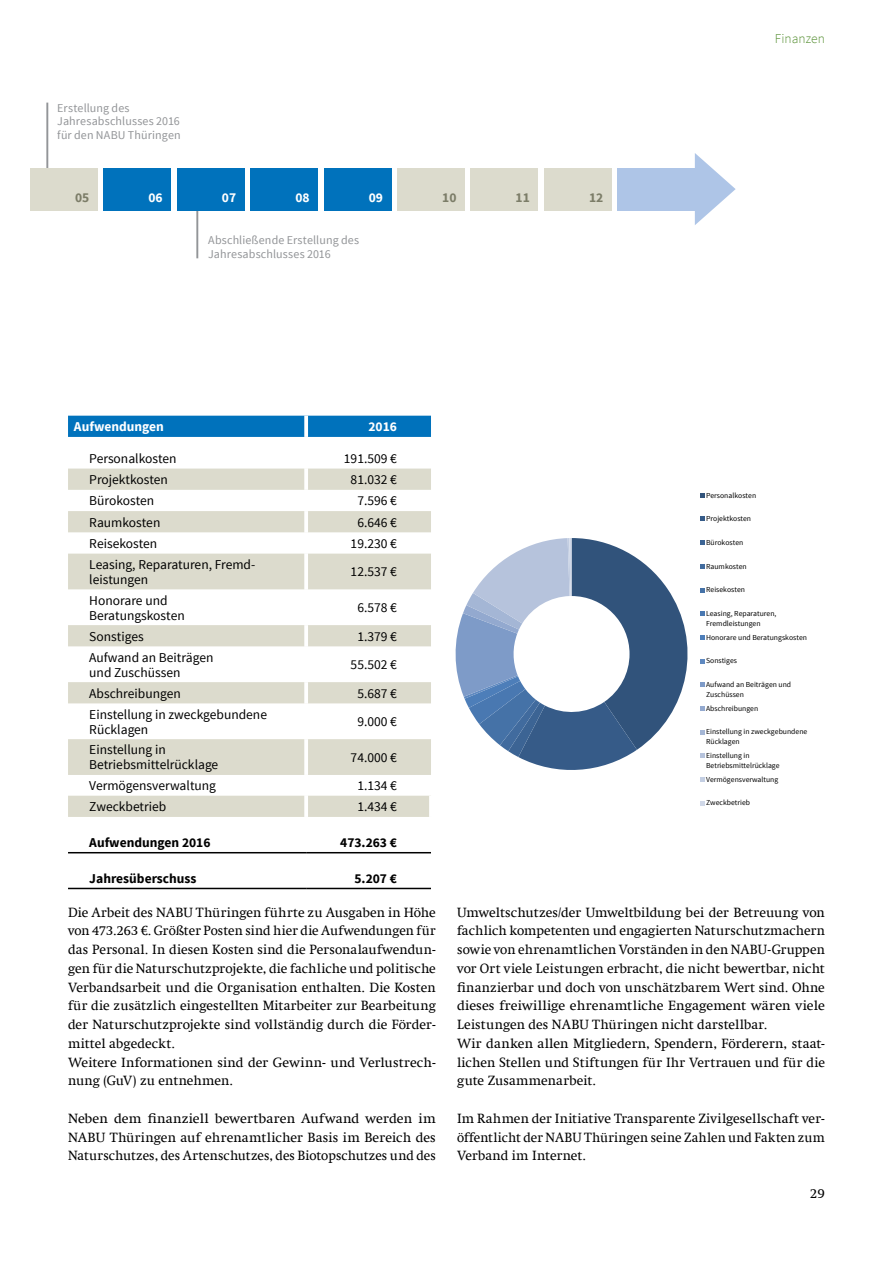
<style>
.page{position:relative;width:893px;height:1263px;background:#fff}
.page>*{position:absolute;margin:0;border:0;box-sizing:border-box;transform-origin:0 0}
.t1{font:13.5px/18.8px "Swift Com";letter-spacing:.005em;color:#000}
.t2{font:13.5px/15px "Source Sans Pro";color:#000}
.t3{font:700 13.5px "Source Sans Pro";color:#000}
.t4{font:700 13.5px "Source Sans Pro";color:#fff}
.t5{font:300 13.5px "Source Sans Pro";color:#579034}
.t6{font:700 13.5px "Source Sans Pro";color:#7c7d68}
.t7{font:12px/13.5px "Source Sans Pro";letter-spacing:.01em;color:#939598}
.t8{font:7.65px/9.6px "Source Sans Pro";color:#000}
</style>
<div class="page">
<svg style="left:455px;top:493px;width:250px;height:313px"></svg>
<div style="left:68px;top:416px;width:363px;height:21px;background:#0072bc"></div>
<svg style="left:68px;top:469px;width:363px;height:235px"></svg>
<div style="left:68px;top:682px;width:363px;height:21px;background:#dcdbcd"></div>
<svg style="left:68px;top:739px;width:363px;height:149px"></svg>
<svg style="left:304px;top:416px;width:4px;height:21px"></svg>
<svg style="left:304px;top:469px;width:4px;height:21px"></svg>
<hr style="left:304px;top:490px;width:4px;height:21px;background:#fff">
<svg style="left:304px;top:511px;width:4px;height:21px"></svg>
<hr style="left:304px;top:532px;width:4px;height:22px;background:#fff">
<svg style="left:304px;top:554px;width:4px;height:35px"></svg>
<hr style="left:304px;top:589px;width:4px;height:36px;background:#fff">
<svg style="left:304px;top:625px;width:4px;height:21px"></svg>
<hr style="left:304px;top:646px;width:4px;height:36px;background:#fff">
<svg style="left:304px;top:682px;width:4px;height:21px"></svg>
<hr style="left:304px;top:703px;width:4px;height:36px;background:#fff">
<hr style="left:304px;top:775px;width:4px;height:21px;background:#fff">
<hr style="left:304px;top:817px;width:4px;height:35px;background:#fff">
<hr style="left:304px;top:853px;width:4px;height:35px;background:#fff">
<hr style="left:68px;top:852px;width:238px;height:1px;background:#000">
<hr style="left:306px;top:852px;width:125px;height:1px;background:#000">
<hr style="left:68px;top:888px;width:238px;height:1px;background:#000">
<hr style="left:306px;top:888px;width:125px;height:1px;background:#000">
<svg style="left:304px;top:739px;width:4px;height:36px"></svg>
<svg style="left:304px;top:796px;width:4px;height:21px"></svg>
<hr style="left:429px;top:796px;width:4px;height:21px;background:#fff">
<hr style="left:196px;top:177px;width:2px;height:81px;background:#939598">
<hr style="left:46px;top:103px;width:2px;height:103px;background:#939598">
<div style="left:30px;top:168px;width:68px;height:42px;background:#dcdbcd"></div>
<div style="left:103px;top:168px;width:68px;height:42px;background:#0072bc"></div>
<div style="left:177px;top:168px;width:68px;height:42px;background:#0072bc"></div>
<div style="left:250px;top:168px;width:68px;height:42px;background:#0072bc"></div>
<div style="left:324px;top:168px;width:68px;height:42px;background:#0072bc"></div>
<div style="left:397px;top:168px;width:68px;height:42px;background:#dcdbcd"></div>
<div style="left:470px;top:168px;width:68px;height:42px;background:#dcdbcd"></div>
<div style="left:544px;top:168px;width:68px;height:42px;background:#dcdbcd"></div>
<svg style="left:695px;top:153px;width:41px;height:72px"></svg>
<div style="left:617px;top:168px;width:78px;height:42px;background:#aec5e7"></div>
<p class="t7" style="left:57px;top:101px;width:125px">Erstellung des<br>Jahresabschlusses 2016 für den NABU Thüringen</p>
<p class="t6" style="left:75px;top:189px;width:16px">05</p>
<p class="t4" style="left:148px;top:189px;width:16px">06</p>
<p class="t4" style="left:222px;top:189px;width:16px">07</p>
<p class="t4" style="left:295px;top:189px;width:16px">08</p>
<p class="t4" style="left:369px;top:189px;width:16px">09</p>
<p class="t6" style="left:442px;top:189px;width:16px">10</p>
<p class="t6" style="left:516px;top:189px;width:16px">11</p>
<p class="t6" style="left:589px;top:189px;width:16px">12</p>
<p class="t7" style="left:208px;top:233px;width:152px">Abschließende Erstellung des<br>Jahresabschlusses 2016</p>
<p class="t4" style="left:74px;top:418px;width:91px">Aufwendungen</p>
<p class="t4" style="left:368px;top:418px;width:30px">2016</p>
<p class="t2" style="left:89px;top:451px;width:89px">Personalkosten</p>
<p class="t2" style="left:344px;top:451px;width:55px">191.509 €</p>
<p class="t2" style="left:89px;top:472px;width:80px">Projektkosten</p>
<p class="t2" style="left:351px;top:472px;width:48px">81.032 €</p>
<p class="t2" style="left:89px;top:493px;width:67px">Bürokosten</p>
<p class="t2" style="left:357px;top:493px;width:41px">7.596 €</p>
<p class="t2" style="left:89px;top:515px;width:73px">Raumkosten</p>
<p class="t2" style="left:357px;top:515px;width:41px">6.646 €</p>
<p class="t2" style="left:89px;top:536px;width:69px">Reisekosten</p>
<p class="t2" style="left:351px;top:536px;width:48px">19.230 €</p>
<p class="t2" style="left:89px;top:557px;width:168px">Leasing, Reparaturen, Fremd&shy;leistungen</p>
<p class="t2" style="left:351px;top:565px;width:48px">12.537 €</p>
<p class="t2" style="left:89px;top:593px;width:97px">Honorare und<br>Beratungskosten</p>
<p class="t2" style="left:357px;top:600px;width:41px">6.578 €</p>
<p class="t2" style="left:89px;top:629px;width:56px">Sonstiges</p>
<p class="t2" style="left:357px;top:629px;width:41px">1.379 €</p>
<p class="t2" style="left:89px;top:650px;width:126px">Aufwand an Beiträgen und Zuschüssen</p>
<p class="t2" style="left:351px;top:657px;width:48px">55.502 €</p>
<p class="t2" style="left:89px;top:686px;width:93px">Abschreibungen</p>
<p class="t2" style="left:357px;top:686px;width:41px">5.687 €</p>
<p class="t2" style="left:89px;top:707px;width:179px">Einstellung in zweckgebundene<br>Rücklagen</p>
<p class="t2" style="left:357px;top:714px;width:41px">9.000 €</p>
<p class="t2" style="left:89px;top:743px;width:131px">Einstellung in<br>Betriebsmittelrücklage</p>
<p class="t2" style="left:351px;top:750px;width:48px">74.000 €</p>
<p class="t2" style="left:89px;top:778px;width:128px">Vermögensverwaltung</p>
<p class="t2" style="left:357px;top:778px;width:41px">1.134 €</p>
<p class="t2" style="left:89px;top:799px;width:78px">Zweckbetrieb</p>
<p class="t2" style="left:357px;top:799px;width:41px">1.434 €</p>
<p class="t3" style="left:89px;top:834px;width:123px">Aufwendungen 2016</p>
<p class="t3" style="left:340px;top:834px;width:58px">473.263 €</p>
<p class="t3" style="left:89px;top:870px;width:109px">Jahresüberschuss</p>
<p class="t3" style="left:354px;top:870px;width:44px">5.207 €</p>
<p class="t5" style="left:775px;top:30px;width:52px">Finanzen</p>
<p class="t8" style="left:706px;top:490px;width:52px">Personalkosten</p>
<p class="t8" style="left:706px;top:514px;width:47px">Projektkosten</p>
<p class="t8" style="left:706px;top:538px;width:39px">Bürokosten</p>
<p class="t8" style="left:706px;top:561px;width:42px">Raumkosten</p>
<p class="t8" style="left:706px;top:585px;width:40px">Reisekosten</p>
<p class="t8" style="left:706px;top:609px;width:72px">Leasing, Reparaturen,<br>Fremdleistungen</p>
<p class="t8" style="left:706px;top:632px;width:102px">Honorare und Beratungskosten</p>
<p class="t8" style="left:706px;top:656px;width:32px">Sonstiges</p>
<p class="t8" style="left:706px;top:680px;width:87px">Aufwand an Beiträgen und<br>Zuschüssen</p>
<p class="t8" style="left:706px;top:703px;width:54px">Abschreibungen</p>
<p class="t8" style="left:706px;top:727px;width:103px">Einstellung in zweckgebundene<br>Rücklagen</p>
<p class="t8" style="left:706px;top:751px;width:75px">Einstellung in<br>Betriebsmittelrücklage</p>
<p class="t8" style="left:706px;top:774px;width:74px">Vermögensverwaltung</p>
<p class="t8" style="left:706px;top:798px;width:45px">Zweckbetrieb</p>
<p class="t1" style="left:68px;top:903px;width:369px">Die Arbeit des NABU Thüringen führte zu Ausgaben in Höhe von 473.263 €. Größter Posten sind hier die Aufwendungen für das Personal. In diesen Kosten sind die Personalaufwendun&shy;gen für die Naturschutzprojekte, die fachliche und politische Verbandsarbeit und die Organisation enthalten. Die Kosten für die zusätzlich eingestellten Mitarbeiter zur Bearbeitung der Naturschutzprojekte sind vollständig durch die Förder&shy;mittel abgedeckt.<br>Weitere Informationen sind der Gewinn- und Verlustrech&shy;nung (GuV) zu entnehmen.</p>
<p class="t1" style="left:68px;top:1109px;width:369px;text-align:justify">Neben dem finanziell bewertbaren Aufwand werden im NABU Thüringen auf ehrenamtlicher Basis im Bereich des Naturschutzes, des Artenschutzes, des Biotopschutzes und des</p>
<p class="t1" style="left:457px;top:903px;width:369px">Umweltschutzes/der Umweltbildung bei der Betreuung von fachlich kompetenten und engagierten Naturschutzmachern sowie von ehrenamtlichen Vorständen in den NABU-Gruppen vor Ort viele Leistungen erbracht, die nicht bewertbar, nicht finanzierbar und doch von unschätzbarem Wert sind. Ohne dieses freiwillige ehrenamtliche Engagement wären viele Leistungen des NABU Thüringen nicht darstellbar.<br>Wir danken allen Mitgliedern, Spendern, Förderern, staat&shy;lichen Stellen und Stiftungen für Ihr Vertrauen und für die gute Zusammenarbeit.</p>
<p class="t1" style="left:457px;top:1109px;width:369px;text-align:justify">Im Rahmen der Initiative Transparente Zivilgesellschaft ver&shy;öffentlicht der NABU Thüringen seine Zahlen und Fakten zum Verband im Internet.</p>
<p class="t1" style="left:810px;top:1184px;width:16px">29</p>
</div>
